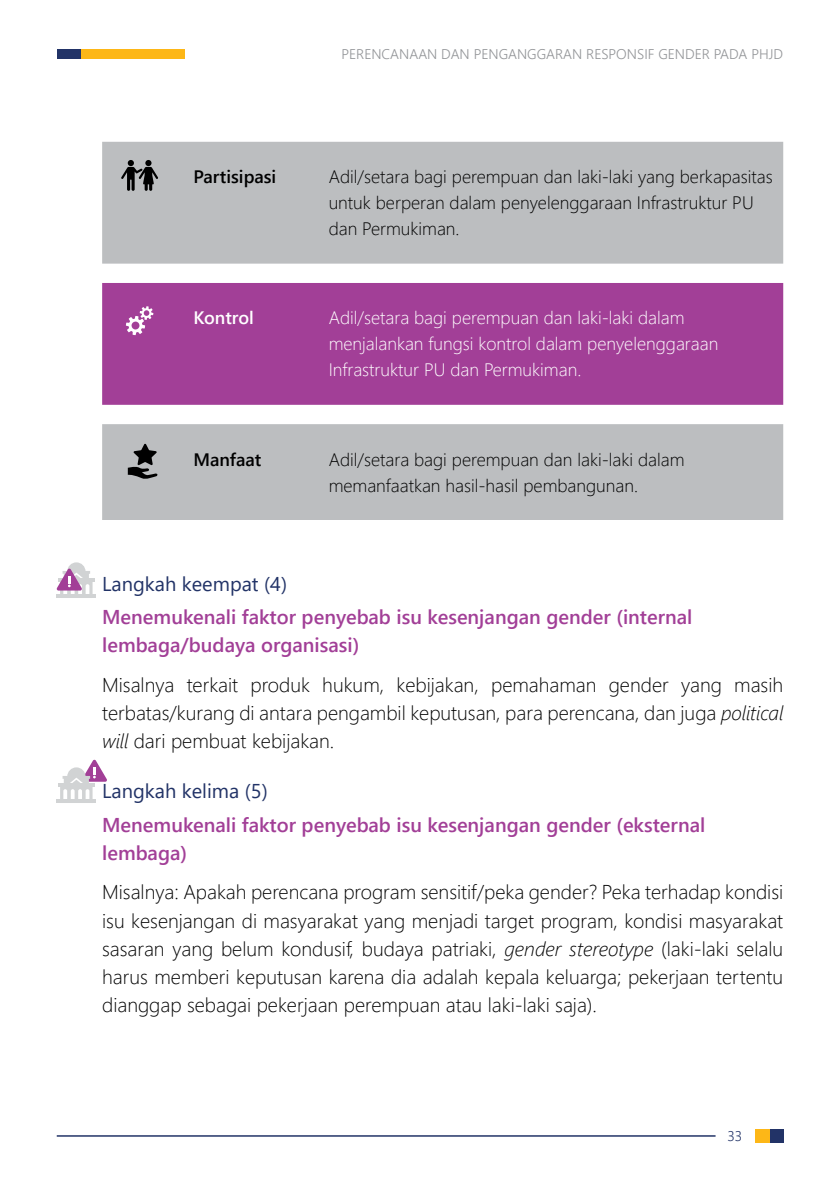
<style>
.page{position:relative;width:840px;height:1191px;background:#fff}
.page>*{position:absolute;margin:0;border:0;box-sizing:border-box;transform-origin:0 0}
.t1{font:300 20px/28px "Segoe UI";color:#000;text-align:justify}
.t2{font:600 20px/28px "Segoe UI";color:#a23f97}
.t3{font:20px "Segoe UI";color:#223367}
.t4{font:300 18px/26px "Segoe UI";color:#000}
.t5{font:300 18px/26px "Segoe UI";color:#fff}
.t6{font:600 18px "Segoe UI";color:#000}
.t7{font:600 18px "Segoe UI";color:#fff}
.t8{font:300 14px "Segoe UI";color:#939598}
.t9{font:300 14px "Segoe UI";color:#223367}
.s1{font-style:italic}
</style>
<div class="page">
<div style="left:57px;top:49px;width:24px;height:10px;background:#223367"></div>
<div style="left:81px;top:49px;width:103px;height:10px;background:#fdb717"></div>
<div style="left:768px;top:1129px;width:14px;height:13px;background:#223367"></div>
<div style="left:754px;top:1129px;width:14px;height:13px;background:#fdb717"></div>
<hr style="left:57px;top:1135px;width:658px;height:1px;background:#223367">
<div style="left:102px;top:142px;width:680px;height:122px;background:#bcbec0"></div>
<div style="left:102px;top:283px;width:680px;height:122px;background:#a23f97"></div>
<div style="left:102px;top:424px;width:680px;height:96px;background:#bcbec0"></div>
<svg style="left:121px;top:160px;width:37px;height:31px"></svg>
<svg style="left:126px;top:306px;width:27px;height:29px"></svg>
<svg style="left:126px;top:443px;width:32px;height:36px"></svg>
<hr style="left:58px;top:578px;width:36px;height:4px;background:#d1d3d4">
<hr style="left:57px;top:595px;width:39px;height:3px;background:#d1d3d4">
<svg style="left:56px;top:562px;width:36px;height:36px"></svg>
<hr style="left:58px;top:783px;width:36px;height:3px;background:#d1d3d4">
<hr style="left:57px;top:799px;width:39px;height:4px;background:#d1d3d4">
<svg style="left:60px;top:759px;width:47px;height:40px"></svg>
<p class="t8" style="left:341px;top:41px;width:443px">PERENCANAAN DAN PENGANGGARAN RESPONSIF GENDER PADA PHJD</p>
<p class="t6" style="left:193px;top:160px;width:84px">Partisipasi</p>
<p class="t4" style="left:328px;top:162px;width:445px">Adil/setara bagi perempuan dan laki-laki yang berkapasitas untuk berperan dalam penyelenggaraan Infrastruktur PU dan Permukiman.</p>
<p class="t7" style="left:193px;top:301px;width:62px">Kontrol</p>
<p class="t5" style="left:328px;top:303px;width:391px">Adil/setara bagi perempuan dan laki-laki dalam menjalankan fungsi kontrol dalam penyelenggaraan<br>Infrastruktur PU dan Permukiman.</p>
<p class="t6" style="left:193px;top:442px;width:70px">Manfaat</p>
<p class="t4" style="left:328px;top:444px;width:357px">Adil/setara bagi perempuan dan laki-laki dalam memanfaatkan hasil-hasil pembangunan.</p>
<p class="t3" style="left:102px;top:565px;width:186px">Langkah keempat (4)</p>
<p class="t2" style="left:102px;top:601px;width:591px">Menemukenali faktor penyebab isu kesenjangan gender (internal lembaga/budaya organisasi)</p>
<p class="t1" style="left:102px;top:668px;width:682px">Misalnya terkait produk hukum, kebijakan, pemahaman gender yang masih terbatas/kurang di antara pengambil keputusan, para perencana, dan juga <span class="s1">political will</span> dari pembuat kebijakan.</p>
<p class="t3" style="left:102px;top:772px;width:167px">Langkah kelima (5)</p>
<p class="t2" style="left:102px;top:809px;width:604px">Menemukenali faktor penyebab isu kesenjangan gender (eksternal lembaga)</p>
<p class="t1" style="left:102px;top:876px;width:682px">Misalnya: Apakah perencana program sensitif/peka gender? Peka terhadap kondisi isu kesenjangan di masyarakat yang menjadi target program, kondisi masyarakat sasaran yang belum kondusif, budaya patriaki, <span class="s1">gender stereotype</span> (laki-laki selalu harus memberi keputusan karena dia adalah kepala keluarga; pekerjaan tertentu dianggap sebagai pekerjaan perempuan atau laki-laki saja).</p>
<p class="t9" style="left:727px;top:1122px;width:16px">33</p>
</div>
